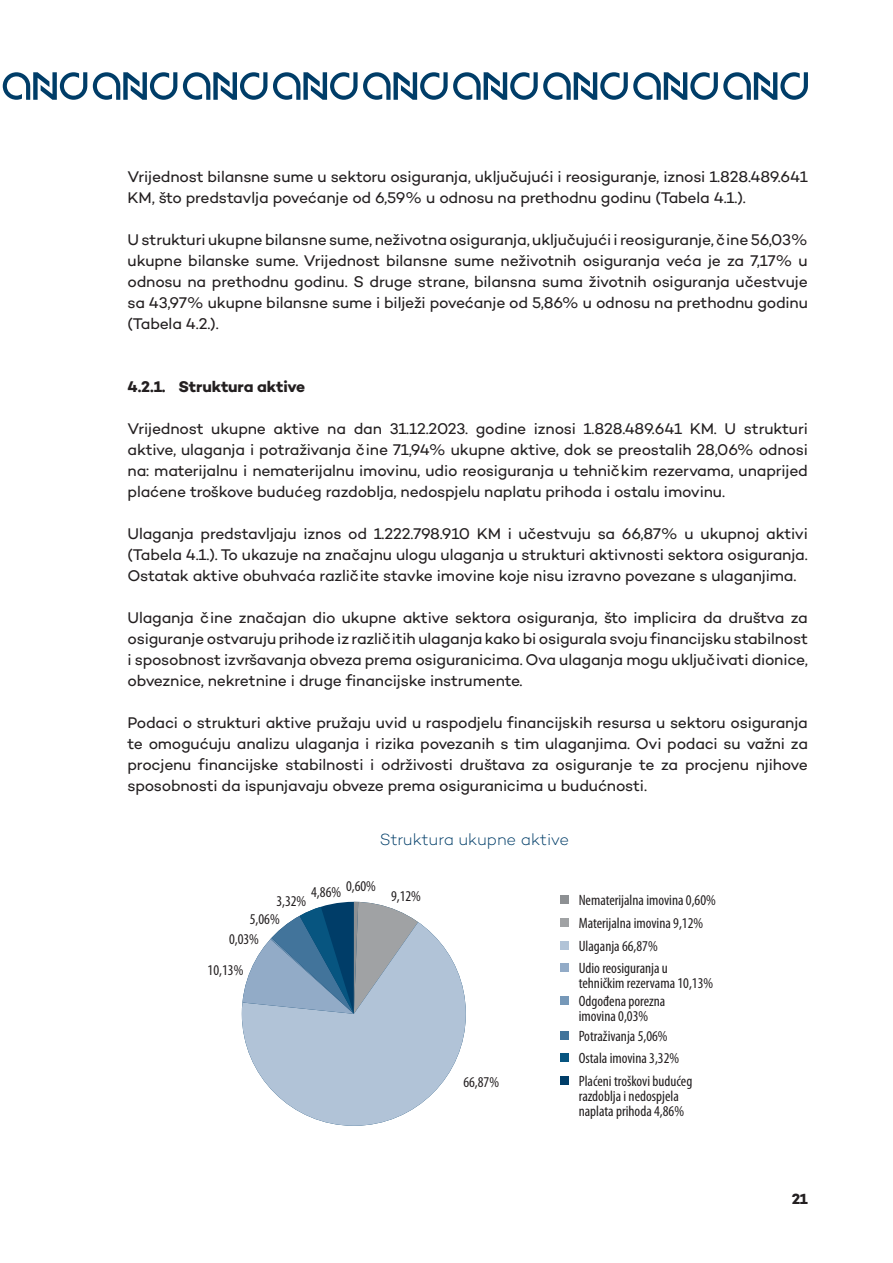
<style>
.page{position:relative;width:893px;height:1263px;background:#fff}
.page>*{position:absolute;margin:0;border:0;box-sizing:border-box;transform-origin:0 0}
.t1{font:300 16.5px "Campton";color:#003d68}
.t2{font:15.75px/21px "Campton";letter-spacing:-.01em;color:#231f20;text-align:justify}
.t3{font:700 15.75px "Campton";letter-spacing:-.01em;color:#231f20}
.t4{font:condensed 15px/22.8px "Myriad Pro";color:#231f20}
.t5{font:700 15px "Campton";color:#231f20}
</style>
<div class="page">
<svg style="left:93px;top:72px;width:84px;height:28px"></svg>
<svg style="left:183px;top:72px;width:84px;height:28px"></svg>
<svg style="left:273px;top:72px;width:535px;height:28px"></svg>
<svg style="left:3px;top:72px;width:84px;height:28px"></svg>
<svg style="left:242px;top:947px;width:224px;height:179px;fill:#b1c3d7"></svg>
<svg style="left:242px;top:902px;width:202px;height:112px"></svg>
<div style="left:561px;top:895px;width:8px;height:8px;background:#8d9093"></div>
<div style="left:561px;top:918px;width:8px;height:8px;background:#a0a2a4"></div>
<div style="left:561px;top:941px;width:8px;height:8px;background:#b1c3d7"></div>
<div style="left:561px;top:963px;width:8px;height:9px;background:#92abc7"></div>
<div style="left:561px;top:996px;width:8px;height:8px;background:#7698b8"></div>
<div style="left:561px;top:1031px;width:8px;height:8px;background:#42749b"></div>
<div style="left:561px;top:1053px;width:8px;height:9px;background:#075580"></div>
<div style="left:561px;top:1076px;width:8px;height:8px;background:#003d68"></div>
<p class="t2" style="left:128px;top:166px;width:682px">Vrijednost bilansne sume u sektoru osiguranja, uključujući i reosiguranje, iznosi 1.828.489.641<br>KM, što predstavlja povećanje od 6,59% u odnosu na prethodnu godinu (Tabela 4.1.).</p>
<p class="t2" style="left:128px;top:229px;width:682px">U strukturi ukupne bilansne sume, neživotna osiguranja, uključujući i reosiguranje, čine 56,03% ukupne bilanske sume. Vrijednost bilansne sume neživotnih osiguranja veća je za 7,17% u odnosu na prethodnu godinu. S druge strane, bilansna suma životnih osiguranja učestvuje sa 43,97% ukupne bilansne sume i bilježi povećanje od 5,86% u odnosu na prethodnu godinu (Tabela 4.2.).</p>
<p class="t3" style="left:128px;top:377px;width:179px">4.2.1. Struktura aktive</p>
<p class="t2" style="left:128px;top:418px;width:682px">Vrijednost ukupne aktive na dan 31.12.2023. godine iznosi 1.828.489.641 KM. U strukturi aktive, ulaganja i potraživanja čine 71,94% ukupne aktive, dok se preostalih 28,06% odnosi na: materijalnu i nematerijalnu imovinu, udio reosiguranja u tehničkim rezervama, unaprijed plaćene troškove budućeg razdoblja, nedospjelu naplatu prihoda i ostalu imovinu.</p>
<p class="t2" style="left:128px;top:523px;width:682px">Ulaganja predstavljaju iznos od 1.222.798.910 KM i učestvuju sa 66,87% u ukupnoj aktivi (Tabela 4.1.). To ukazuje na značajnu ulogu ulaganja u strukturi aktivnosti sektora osiguranja.<br>Ostatak aktive obuhvaća različite stavke imovine koje nisu izravno povezane s ulaganjima.</p>
<p class="t2" style="left:128px;top:607px;width:682px">Ulaganja čine značajan dio ukupne aktive sektora osiguranja, što implicira da društva za osiguranje ostvaruju prihode iz različitih ulaganja kako bi osigurala svoju financijsku stabilnost i sposobnost izvršavanja obveza prema osiguranicima. Ova ulaganja mogu uključivati dionice, obveznice, nekretnine i druge financijske instrumente.</p>
<p class="t2" style="left:128px;top:712px;width:682px">Podaci o strukturi aktive pružaju uvid u raspodjelu financijskih resursa u sektoru osiguranja te omogućuju analizu ulaganja i rizika povezanih s tim ulaganjima. Ovi podaci su važni za procjenu financijske stabilnosti i održivosti društava za osiguranje te za procjenu njihove sposobnosti da ispunjavaju obveze prema osiguranicima u budućnosti.</p>
<p class="t1" style="left:380px;top:829px;width:191px">Struktura ukupne aktive</p>
<p class="t4" style="left:346px;top:875px;width:31px">0,60%</p>
<p class="t4" style="left:311px;top:880px;width:31px">4,86%</p>
<p class="t4" style="left:276px;top:889px;width:31px">3,32%</p>
<p class="t4" style="left:250px;top:907px;width:31px">5,06%</p>
<p class="t4" style="left:229px;top:927px;width:31px">0,03%</p>
<p class="t4" style="left:208px;top:958px;width:37px">10,13%</p>
<p class="t4" style="left:391px;top:884px;width:31px">9,12%</p>
<p class="t4" style="left:463px;top:1071px;width:37px">66,87%</p>
<p class="t4" style="left:579px;top:888px;width:139px">Nematerijalna imovina 0,60%<br>Materijalna imovina 9,12%<br>Ulaganja 66,87%<br>Udio reosiguranja u</p>
<p class="t4" style="left:579px;top:974px;width:136px;line-height:17.5px">tehničkim rezervama 10,13%<br>Odgođena porezna</p>
<p class="t4" style="left:579px;top:1006px;width:90px;line-height:20px">imovina 0,03%<br>Potraživanja 5,06%</p>
<p class="t4" style="left:579px;top:1047px;width:115px">Ostala imovina 3,32%<br>Plaćeni troškovi budućeg</p>
<p class="t4" style="left:579px;top:1088px;width:107px;line-height:15px">razdoblja i nedospjela naplata prihoda 4,86%</p>
<p class="t5" style="left:792px;top:1190px;width:18px">21</p>
</div>
